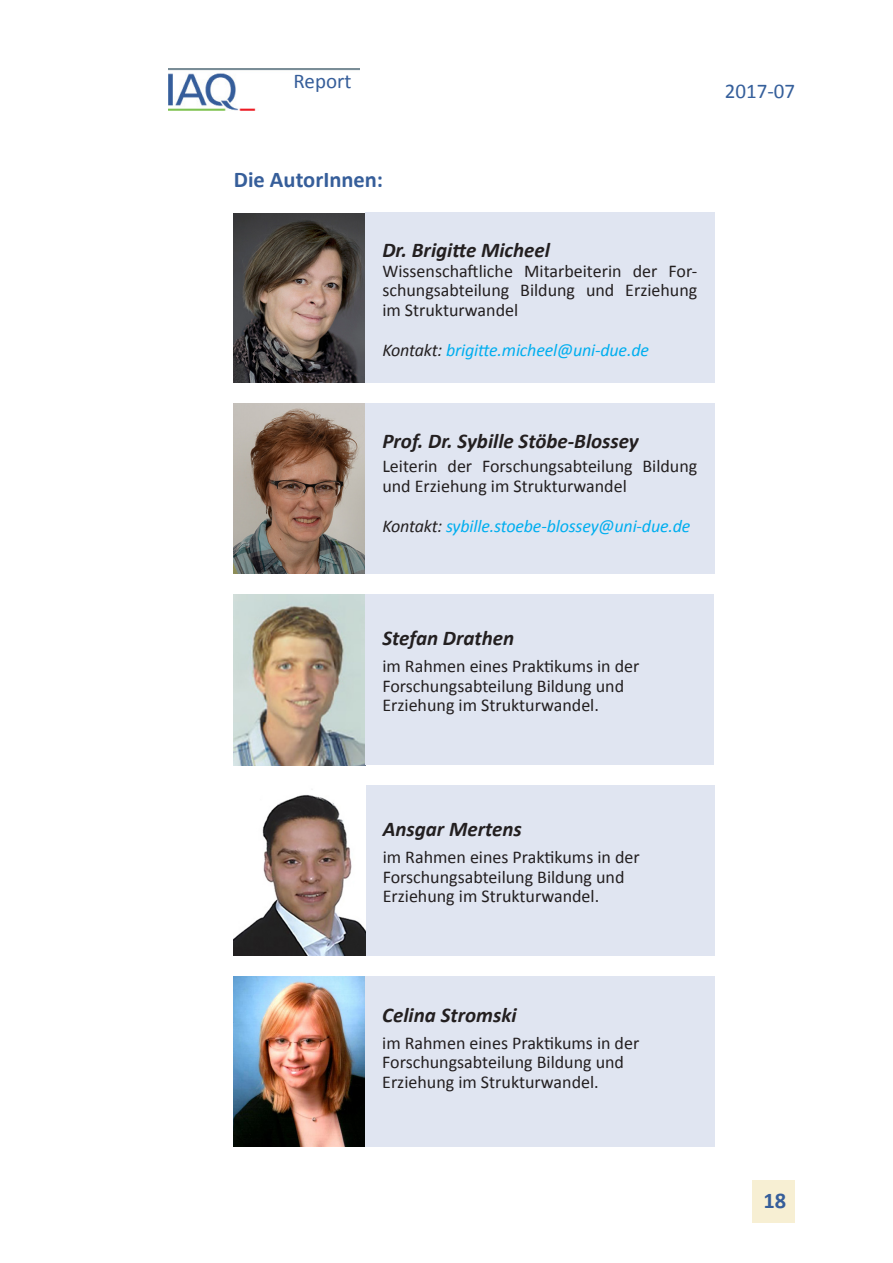
<style>
.page{position:relative;width:893px;height:1263px;background:#fff}
.page>*{position:absolute;margin:0;border:0;box-sizing:border-box;transform-origin:0 0}
.t1{font:700 22.5px "Calibri";color:#365e9a}
.Autorenkasten{font:italic 700 21px "Calibri";color:#231f20}
.t2{font:21px "Calibri";color:#355f9b}
.t3{font:21px "Calibri";color:#365e9a}
.Autorenkasten-2{font:18px/19.5px "Calibri";color:#231f20}
.t4{font:italic 18px "Calibri";letter-spacing:-.01em;color:#00aeef}
.s1{color:#231f20}
</style>
<div class="page">
<img style="left:169px;top:68px;width:190px;height:43px">
<div style="left:753px;top:1180px;width:42px;height:42px;background:#f7efd3"></div>
<img style="left:233px;top:977px;width:132px;height:170px">
<div style="left:365px;top:977px;width:349px;height:170px;background:#e0e5f1"></div>
<img style="left:234px;top:213px;width:131px;height:169px">
<div style="left:365px;top:212px;width:349px;height:171px;background:#e0e5f1"></div>
<img style="left:234px;top:404px;width:131px;height:170px">
<div style="left:365px;top:404px;width:349px;height:170px;background:#e0e5f1"></div>
<img style="left:234px;top:795px;width:132px;height:161px">
<img style="left:234px;top:595px;width:131px;height:170px">
<div style="left:365px;top:595px;width:349px;height:170px;background:#e0e5f1"></div>
<div style="left:366px;top:786px;width:348px;height:170px;background:#e0e5f1"></div>
<p class="t3" style="left:294px;top:68px;width:59px">Report</p>
<p class="t2" style="left:725px;top:78px;width:72px">2017-07</p>
<p class="t1" style="left:234px;top:165px;width:151px">Die AutorInnen:</p>
<p class="Autorenkasten" style="left:382px;top:237px;width:169px">Dr. Brigitte Micheel</p>
<p class="Autorenkasten-2" style="left:382px;top:261px;width:316px;text-align:justify">Wissenschaftliche Mitarbeiterin der For&shy;schungsabteilung Bildung und Erziehung im Strukturwandel</p>
<p class="t4" style="left:382px;top:338px;width:268px"><span class="s1">Kontakt:</span> brigitte.micheel@uni-due.de</p>
<p class="Autorenkasten" style="left:382px;top:428px;width:258px">Prof. Dr. Sybille Stöbe-Blossey</p>
<p class="Autorenkasten-2" style="left:382px;top:456px;width:316px">Leiterin der Forschungsabteilung Bildung und Erziehung im Strukturwandel</p>
<p class="t4" style="left:382px;top:514px;width:310px"><span class="s1">Kontakt:</span> sybille.stoebe-blossey@uni-due.de</p>
<p class="Autorenkasten" style="left:382px;top:625px;width:133px">Stefan Drathen</p>
<p class="Autorenkasten-2" style="left:382px;top:656px;width:259px">im Rahmen eines Praktikums in der<br>Forschungsabteilung Bildung und<br>Erziehung im Strukturwandel.</p>
<p class="Autorenkasten" style="left:383px;top:816px;width:141px">Ansgar Mertens</p>
<p class="Autorenkasten-2" style="left:383px;top:847px;width:259px">im Rahmen eines Praktikums in der<br>Forschungsabteilung Bildung und<br>Erziehung im Strukturwandel.</p>
<p class="Autorenkasten" style="left:382px;top:1001px;width:136px">Celina Stromski</p>
<p class="Autorenkasten-2" style="left:382px;top:1033px;width:259px">im Rahmen eines Praktikums in der<br>Forschungsabteilung Bildung und<br>Erziehung im Strukturwandel.</p>
<p class="t1" style="left:764px;top:1186px;width:24px">18</p>
</div>
